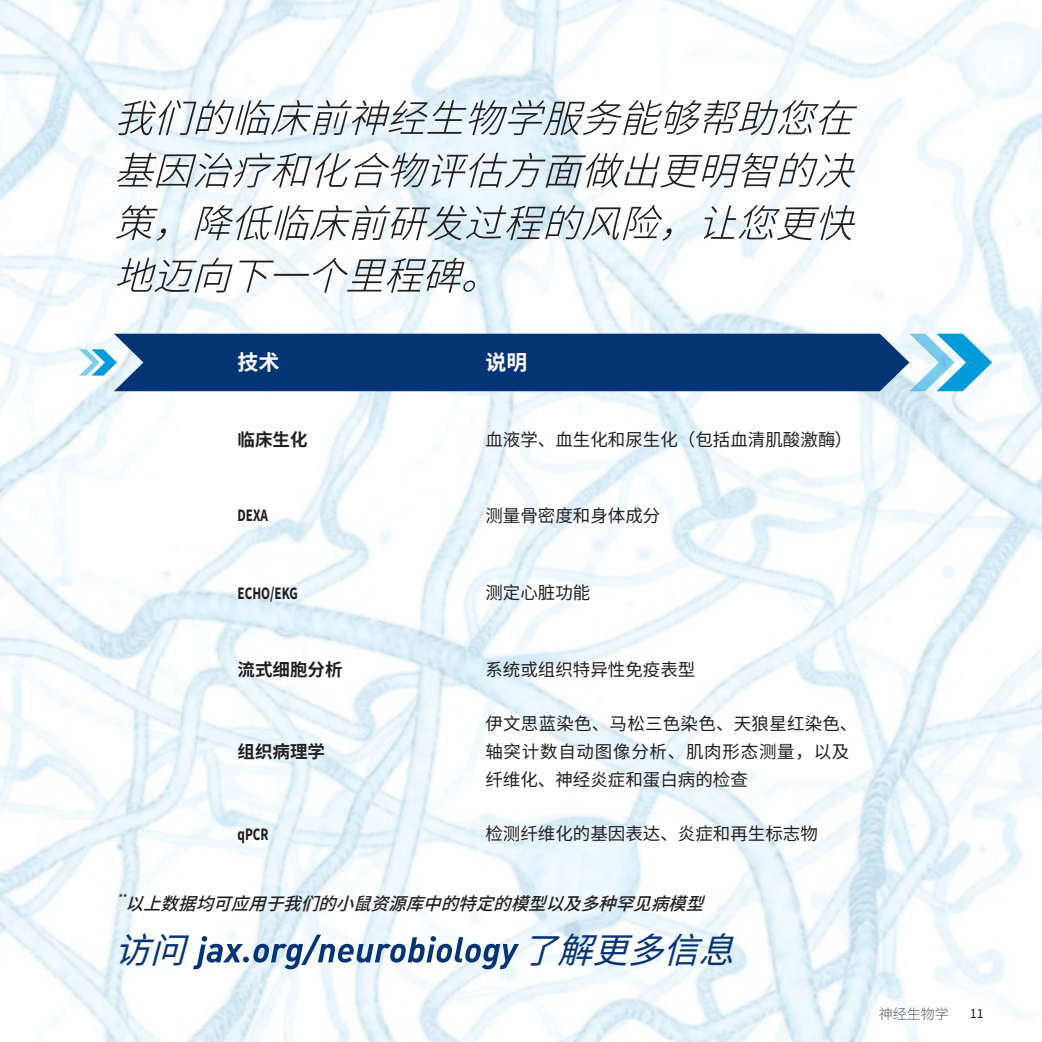
<style>
.page{position:relative;width:1042px;height:1042px;background:#fff}
.page>*{position:absolute;margin:0;border:0;box-sizing:border-box;transform-origin:0 0}
.t1{font:italic 35.35px "Source Han Sans CN";color:#053474}
.t2{font:700 21px "Source Han Sans CN";color:#fff}
.t3{font:17.5px/28px "Source Han Sans CN";color:#231f20}
.t4{font:italic 500 17.5px "Source Han Sans CN";color:#231f20}
.t5{font:700 17.5px "Source Sans Pro";color:#231f20;scale:.75 1}
.t6{font:700 17.5px "Source Han Sans CN";color:#231f20}
.t7{font:300 14px "Source Han Sans CN";color:#57585a}
.t8{font:14px "Source Sans Pro";color:#231f20}
.t9{font:italic 600 10.15px "Source Sans Pro";color:#231f20}
</style>
<div class="page">
<img style="left:0;top:0;width:1042px;height:1042px">
<div style="left:114px;top:334px;width:795px;height:57px;background:#053474"></div>
<svg style="left:909px;top:334px;width:83px;height:57px"></svg>
<svg style="left:79px;top:349px;width:38px;height:27px"></svg>
<svg style="left:118px;top:100px;width:739px;height:35px"></svg>
<svg style="left:117px;top:152px;width:738px;height:36px"></svg>
<svg style="left:116px;top:205px;width:739px;height:36px"></svg>
<svg style="left:117px;top:258px;width:359px;height:35px"></svg>
<svg style="left:193px;top:934px;width:326px;height:35px"></svg>
<p class="t2" style="left:237px;top:351px;width:43px">技术</p>
<p class="t2" style="left:485px;top:351px;width:43px">说明</p>
<p class="t6" style="left:237px;top:429px;width:71px">临床生化</p>
<p class="t3" style="left:485px;top:425px;width:368px">血液学、血生化和尿生化（包括血清肌酸激酶）</p>
<p class="t5" style="left:237px;top:504px;width:42px">DEXA</p>
<p class="t3" style="left:485px;top:502px;width:176px">测量骨密度和身体成分</p>
<p class="t5" style="left:237px;top:581px;width:82px">ECHO/EKG</p>
<p class="t3" style="left:485px;top:579px;width:106px">测定心脏功能</p>
<p class="t6" style="left:237px;top:660px;width:106px">流式细胞分析</p>
<p class="t3" style="left:485px;top:656px;width:211px">系统或组织特异性免疫表型</p>
<p class="t6" style="left:237px;top:742px;width:89px">组织病理学</p>
<p class="t3" style="left:485px;top:710px;width:373px">伊文思蓝染色、马松三色染色、天狼星红染色、轴突计数自动图像分析、肌肉形态测量，以及纤维化、神经炎症和蛋白病的检查</p>
<p class="t5" style="left:237px;top:822px;width:43px">qPCR</p>
<p class="t3" style="left:485px;top:820px;width:334px">检测纤维化的基因表达、炎症和再生标志物</p>
<p class="t9" style="left:118px;top:891px;width:10px">**</p>
<p class="t4" style="left:126px;top:893px;width:592px">以上数据均可应用于我们的小鼠资源库中的特定的模型以及多种罕见病模型</p>
<h1 class="t1" style="left:114px;top:930px;width:99px">访问</h1>
<h1 class="t1" style="left:522px;top:930px;width:240px">了解更多信息</h1>
<p class="t7" style="left:879px;top:1005px;width:71px">神经生物学</p>
<p class="t8" style="left:969px;top:1005px;width:15px">11</p>
</div>
